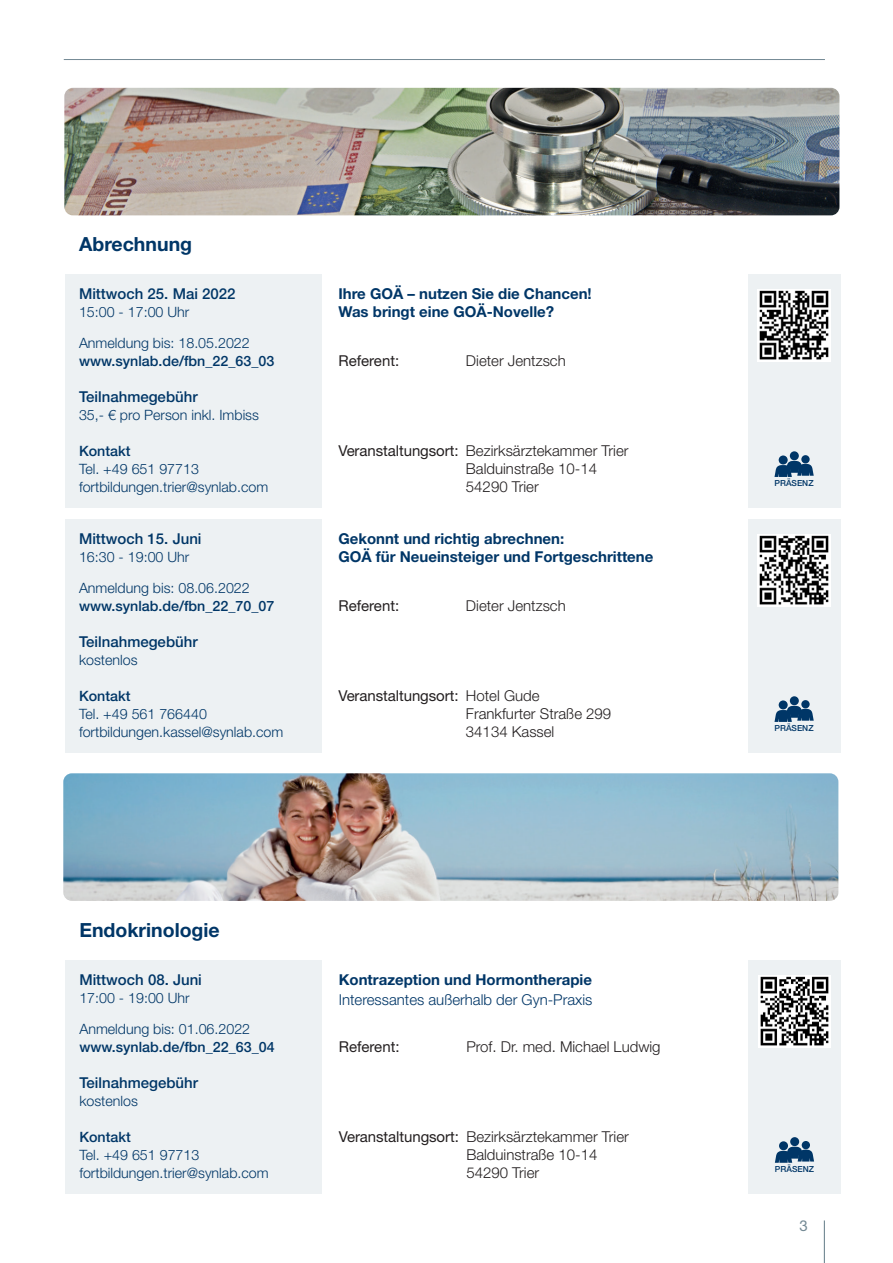
<style>
.page{position:relative;width:893px;height:1263px;background:#fff}
.page>*{position:absolute;margin:0;border:0;box-sizing:border-box;transform-origin:0 0}
.t1{font:700 19.5px "Helvetica Neue LT Std";color:#003667}
.t2{font:300 15px "Helvetica Neue LT Std";color:#231f20}
.t3{font:700 15px/18px "Helvetica Neue LT Std";color:#003667}
.t4{font:500 15px "Helvetica Neue LT Std";color:#003667}
.t5{font:15px "Helvetica Neue LT Std";letter-spacing:-.005em;color:#231f20}
.t6{font:300 15px "Helvetica Neue LT Std";color:#003667}
.t7{font:15px "Helvetica Neue LT Std";color:#738994}
.t8{font:300 14.25px "Helvetica Neue LT Std";color:#003667}
.t9{font:500 14.25px "Helvetica Neue LT Std";color:#003667}
.Copy_light_9_12{font:500 8.4px "Helvetica Neue LT Std";color:#003667}
.s1{font-weight:400}
.s2{font-weight:300}
</style>
<div class="page">
<hr style="left:64px;top:59px;width:761px;height:1px;background:#738994">
<hr style="left:824px;top:1220px;width:1px;height:43px;background:#738994">
<div style="left:748px;top:274px;width:92px;height:234px;background:#edf1f3"></div>
<div style="left:65px;top:274px;width:256px;height:234px;background:#edf1f3"></div>
<img style="left:758px;top:289px;width:72px;height:72px">
<div style="left:790px;top:451px;width:9px;height:9px;background:#003667;border-radius:50%"></div>
<div style="left:801px;top:455px;width:9px;height:8px;background:#003667;border-radius:50%"></div>
<svg style="left:774px;top:461px;width:40px;height:16px"></svg>
<div style="left:779px;top:455px;width:9px;height:9px;background:#003667;border-radius:50%"></div>
<div style="left:748px;top:519px;width:92px;height:234px;background:#edf1f3"></div>
<div style="left:65px;top:519px;width:256px;height:234px;background:#edf1f3"></div>
<img style="left:758px;top:534px;width:72px;height:72px">
<div style="left:790px;top:696px;width:9px;height:9px;background:#003667;border-radius:50%"></div>
<div style="left:801px;top:700px;width:9px;height:8px;background:#003667;border-radius:50%"></div>
<svg style="left:774px;top:706px;width:40px;height:16px"></svg>
<div style="left:779px;top:700px;width:9px;height:9px;background:#003667;border-radius:50%"></div>
<img style="left:64px;top:88px;width:775px;height:127px">
<div style="left:748px;top:960px;width:92px;height:234px;background:#edf1f3"></div>
<div style="left:65px;top:960px;width:257px;height:234px;background:#edf1f3"></div>
<img style="left:758px;top:975px;width:73px;height:72px">
<div style="left:790px;top:1137px;width:9px;height:9px;background:#003667;border-radius:50%"></div>
<div style="left:802px;top:1141px;width:8px;height:8px;background:#003667;border-radius:50%"></div>
<svg style="left:775px;top:1147px;width:39px;height:16px"></svg>
<div style="left:779px;top:1141px;width:9px;height:9px;background:#003667;border-radius:50%"></div>
<img style="left:63px;top:773px;width:775px;height:128px">
<p class="t1" style="left:79px;top:232px;width:115px">Abrechnung</p>
<p class="t4" style="left:79px;top:285px;width:158px">Mittwoch 25. Mai 2022</p>
<p class="t8" style="left:79px;top:304px;width:112px">15:00 - 17:00 Uhr</p>
<p class="t8" style="left:79px;top:334px;width:172px">Anmeldung bis: 18.05.2022</p>
<p class="t9" style="left:79px;top:352px;width:197px">www.synlab.de/fbn_22_63_03</p>
<p class="t4" style="left:79px;top:388px;width:120px">Teilnahmegebühr</p>
<p class="t8" style="left:79px;top:406px;width:182px">35,- € pro Person inkl. Imbiss</p>
<p class="t9" style="left:79px;top:442px;width:53px">Kontakt</p>
<p class="t8" style="left:79px;top:460px;width:121px">Tel. +49 651 97713</p>
<p class="t8" style="left:79px;top:478px;width:191px">fortbildungen.trier@synlab.com</p>
<p class="t4" style="left:79px;top:530px;width:124px">Mittwoch 15. Juni</p>
<p class="t8" style="left:79px;top:548px;width:112px">16:30 - 19:00 Uhr</p>
<p class="t8" style="left:79px;top:579px;width:172px">Anmeldung bis: 08.06.2022</p>
<p class="t9" style="left:79px;top:597px;width:197px">www.synlab.de/fbn_22_70_07</p>
<p class="t4" style="left:79px;top:633px;width:120px">Teilnahmegebühr</p>
<p class="t8" style="left:79px;top:651px;width:60px">kostenlos</p>
<p class="t9" style="left:79px;top:687px;width:53px">Kontakt</p>
<p class="t8" style="left:79px;top:705px;width:129px">Tel. +49 561 766440</p>
<p class="t8" style="left:79px;top:723px;width:206px">fortbildungen.kassel@synlab.com</p>
<p class="t3" style="left:338px;top:285px;width:255px">Ihre GOÄ – nutzen Sie die Chancen!<br>Was bringt eine GOÄ-Novelle?</p>
<p class="t5" style="left:338px;top:351px;width:62px">Referent:</p>
<p class="t2" style="left:466px;top:351px;width:101px">Dieter Jentzsch</p>
<p class="t2" style="left:338px;top:442px;width:292px"><span class="s1">Veranstaltungsort:</span> Bezirksärztekammer Trier</p>
<p class="t2" style="left:466px;top:460px;width:133px">Balduinstraße 10-14</p>
<p class="t2" style="left:466px;top:478px;width:74px">54290 Trier</p>
<p class="Copy_light_9_12" style="left:775px;top:478px;width:41px">PRÄSENZ</p>
<p class="t3" style="left:338px;top:530px;width:316px">Gekonnt und richtig abrechnen:<br>GOÄ für Neueinsteiger und Fortgeschrittene</p>
<p class="t5" style="left:338px;top:596px;width:62px">Referent:</p>
<p class="t2" style="left:466px;top:596px;width:101px">Dieter Jentzsch</p>
<p class="t5" style="left:338px;top:687px;width:203px">Veranstaltungsort: <span class="s2">Hotel Gude</span></p>
<p class="t2" style="left:466px;top:704px;width:147px">Frankfurter Straße 299</p>
<p class="t2" style="left:466px;top:722px;width:90px">34134 Kassel</p>
<p class="Copy_light_9_12" style="left:775px;top:723px;width:41px">PRÄSENZ</p>
<p class="t1" style="left:79px;top:918px;width:142px">Endokrinologie</p>
<p class="t4" style="left:79px;top:971px;width:124px">Mittwoch 08. Juni</p>
<p class="t8" style="left:79px;top:989px;width:112px">17:00 - 19:00 Uhr</p>
<p class="t8" style="left:79px;top:1020px;width:172px">Anmeldung bis: 01.06.2022</p>
<p class="t9" style="left:79px;top:1038px;width:197px">www.synlab.de/fbn_22_63_04</p>
<p class="t4" style="left:79px;top:1074px;width:120px">Teilnahmegebühr</p>
<p class="t8" style="left:79px;top:1092px;width:60px">kostenlos</p>
<p class="t9" style="left:79px;top:1128px;width:53px">Kontakt</p>
<p class="t8" style="left:79px;top:1146px;width:121px">Tel. +49 651 97713</p>
<p class="t8" style="left:79px;top:1164px;width:191px">fortbildungen.trier@synlab.com</p>
<p class="t3" style="left:339px;top:970px;width:255px">Kontrazeption und Hormontherapie</p>
<p class="t6" style="left:339px;top:991px;width:255px">Interessantes außerhalb der Gyn-Praxis</p>
<p class="t5" style="left:339px;top:1037px;width:62px">Referent:</p>
<p class="t2" style="left:466px;top:1037px;width:196px">Prof. Dr. med. Michael Ludwig</p>
<p class="t2" style="left:339px;top:1127px;width:292px"><span class="s1">Veranstaltungsort:</span> Bezirksärztekammer Trier</p>
<p class="t2" style="left:466px;top:1145px;width:133px">Balduinstraße 10-14</p>
<p class="t2" style="left:466px;top:1163px;width:74px">54290 Trier</p>
<p class="Copy_light_9_12" style="left:775px;top:1164px;width:41px">PRÄSENZ</p>
<p class="t7" style="left:800px;top:1217px;width:10px">3</p>
</div>
